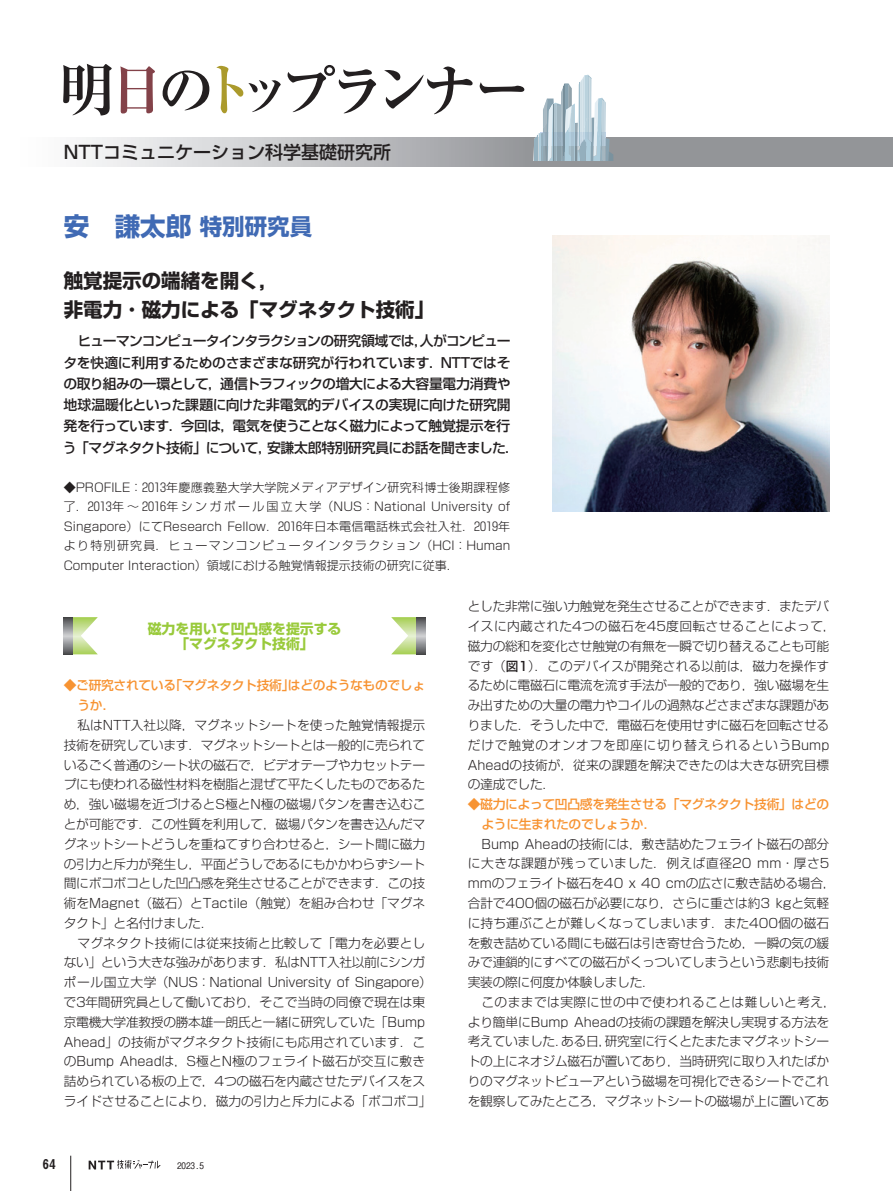
<style>
.page{position:relative;width:893px;height:1191px;background:#fff}
.page>*{position:absolute;margin:0;border:0;box-sizing:border-box;transform-origin:0 0}
.t1{font:700 25.5px "Shin Go Pr 6";color:#406ab4}
.t2{font:700 19.5px/28.5px "Shin Go Pr 6";color:#231f20}
.t3{font:500 18px "Shin Go Pro";color:#231f20}
.t4{font:500 13.8px/21.3px "Shin Go Pr 6";letter-spacing:-.035em;color:#231f20;text-align:center}
.t5{font:700 13.8px/15.1px "Shin Go Pr 6";color:#99ca3b;text-align:center}
.t6{font:13.5px "Midashi Go Pr 6 MB31";color:#231f20}
.t7{font:300 12.75px/19.8px "Shin Go Pr 6";letter-spacing:-.02em;color:#231f20}
.t8{font:500 12.75px/19.8px "Shin Go Pr 6";letter-spacing:-.025em;color:#f79332}
.t9{font:300 12px/19.5px "Shin Go Pr 6";color:#231f20;text-align:justify}
.t10{font:500 9px "Gothic BBB Pr 6";color:#231f20}
.s1{font-size:22.5px}
.s2{font-weight:500}
</style>
<div class="page">
<svg style="left:89px;top:1160px;width:72px;height:9px"></svg>
<hr style="left:70px;top:1155px;width:1px;height:36px;background:#231f20">
<svg style="left:72px;top:617px;width:26px;height:37px"></svg>
<svg style="left:64px;top:617px;width:8px;height:37px"></svg>
<svg style="left:391px;top:617px;width:26px;height:37px"></svg>
<svg style="left:417px;top:617px;width:8px;height:37px"></svg>
<div style="left:568px;top:138px;width:325px;height:29px;background:#939598"></div>
<svg style="left:82px;top:138px;width:486px;height:29px;background:#c5c6c9"></svg>
<svg style="left:533px;top:75px;width:81px;height:86px"></svg>
<hr style="left:530px;top:161px;width:88px;height:4px;background:#939598">
<svg style="left:63px;top:64px;width:49px;height:51px"></svg>
<svg style="left:120px;top:66px;width:35px;height:47px"></svg>
<svg style="left:163px;top:71px;width:46px;height:39px"></svg>
<svg style="left:216px;top:66px;width:65px;height:47px"></svg>
<svg style="left:288px;top:65px;width:88px;height:48px"></svg>
<svg style="left:384px;top:67px;width:89px;height:47px"></svg>
<svg style="left:480px;top:82px;width:44px;height:11px"></svg>
<img style="left:553px;top:235px;width:276px;height:277px">
<h3 class="t3" style="left:64px;top:137px;width:329px">NTTコミュニケーション科学基礎研究所</h3>
<h1 class="t1" style="left:64px;top:206px;width:250px">安　謙太郎 <span class="s1">特別研究員</span></h1>
<h2 class="t2" style="left:64px;top:266px;width:372px">触覚提示の端緒を開く，<br>非電力・磁力による「マグネタクト技術」</h2>
<p class="t4" style="left:63px;top:330px;width:457px">ヒューマンコンピュータインタラクションの研究領域では，人がコンピュー<br>タを快適に利用するためのさまざまな研究が行われています．NTTではその取り組みの一環として，通信トラフィックの増大による大容量電力消費や地球温暖化といった課題に向けた非電気的デバイスの実現に向けた研究開発を行っています．今回は，電気を使うことなく磁力によって触覚提示を行う「マグネタクト技術」について，安謙太郎特別研究員にお話を聞きました．</p>
<p class="t9" style="left:64px;top:476px;width:448px">◆PROFILE：2013年慶應義塾大学大学院メディアデザイン研究科博士後期課程修了．2013年〜 2016年シンガポール国立大学（NUS：National University of Singapore）にてResearch Fellow．2016年日本電信電話株式会社入社．2019年より特別研究員．ヒューマンコンピュータインタラクション（HCI：Human Computer Interaction）領域における触覚情報提示技術の研究に従事．</p>
<p class="t5" style="left:148px;top:621px;width:195px">磁力を用いて凹凸感を提示する「マグネタクト技術」</p>
<p class="t8" style="left:77px;top:675px;width:349px;text-indent:-14px">◆ご研究されている「マグネタクト技術」はどのようなものでしょうか．</p>
<p class="t7" style="left:64px;top:714px;width:363px;text-align:justify;text-indent:14px">私はNTT入社以降，マグネットシートを使った触覚情報提示技術を研究しています．マグネットシートとは一般的に売られているごく普通のシート状の磁石で，ビデオテープやカセットテープにも使われる磁性材料を樹脂と混ぜて平たくしたものであるため，強い磁場を近づけるとS極とN極の磁場パタンを書き込むことが可能です．この性質を利用して，磁場パタンを書き込んだマグネットシートどうしを重ねてすり合わせると，シート間に磁力の引力と斥⼒が発生し，平面どうしであるにもかかわらずシート間にボコボコとした凹凸感を発生させることができます．この技術をMagnet（磁石）とTactile（触覚）を組み合わせ「マグネタクト」と名付けました．</p>
<p class="t7" style="left:64px;top:931px;width:370px;text-align:center">マグネタクト技術には従来技術と比較して「電力を必要とし<br>ない」という大きな強みがあります．私はNTT入社以前にシンガポール国立大学（NUS：National University of Singapore）で3年間研究員として働いており，そこで当時の同僚で現在は東京電機大学准教授の勝本雄一朗氏と一緒に研究していた「Bump Ahead」の技術がマグネタクト技術にも応用されています．このBump Aheadは，S極とN極のフェライト磁石が交互に敷き詰められている板の上で，4つの磁石を内蔵させたデバイスをスライドさせることにより，磁力の引力と斥⼒による「ボコボコ」</p>
<p class="t6" style="left:43px;top:1153px;width:15px">64</p>
<p class="t10" style="left:177px;top:1158px;width:29px">2023.5</p>
<p class="t7" style="left:468px;top:595px;width:369px">とした非常に強い力触覚を発生させることができます．またデバイスに内蔵された4つの磁石を45度回転させることによって，磁力の総和を変化させ触覚の有無を一瞬で切り替えることも可能です（<span class="s2">図1</span>）．このデバイスが開発される以前は，磁力を操作するために電磁石に電流を流す手法が一般的であり，強い磁場を生み出すための大量の電力やコイルの過熱などさまざまな課題がありました．そうした中で，電磁石を使用せずに磁石を回転させるだけで触覚のオンオフを即座に切り替えられるというBump<br>Aheadの技術が，従来の課題を解決できたのは大きな研究目標の達成でした．</p>
<p class="t8" style="left:481px;top:793px;width:349px;text-indent:-14px">◆磁力によって凹凸感を発生させる「マグネタクト技術」はどのように生まれたのでしょうか．</p>
<p class="t7" style="left:468px;top:832px;width:369px;text-indent:14px">Bump Aheadの技術には，敷き詰めたフェライト磁石の部分に大きな課題が残っていました．例えば直径20 mm ・厚さ5 mmのフェライト磁石を40 x 40 cmの広さに敷き詰める場合，合計で400個の磁石が必要になり，さらに重さは約3 kgと気軽に持ち運ぶことが難しくなってしまいます．また400個の磁石を敷き詰めている間にも磁石は引き寄せ合うため，一瞬の気の緩みで連鎖的にすべての磁石がくっついてしまうという悲劇も技術実装の際に何度か体験しました．</p>
<p class="t7" style="left:468px;top:991px;width:369px;text-indent:14px">このままでは実際に世の中で使われることは難しいと考え，より簡単にBump Aheadの技術の課題を解決し実現する方法を考えていました．ある日，研究室に行くとたまたまマグネットシートの上にネオジム磁石が置いてあり，当時研究に取り入れたばかりのマグネットビューアという磁場を可視化できるシートでこれを観察してみたところ，マグネットシートの磁場が上に置いてあ</p>
</div>
